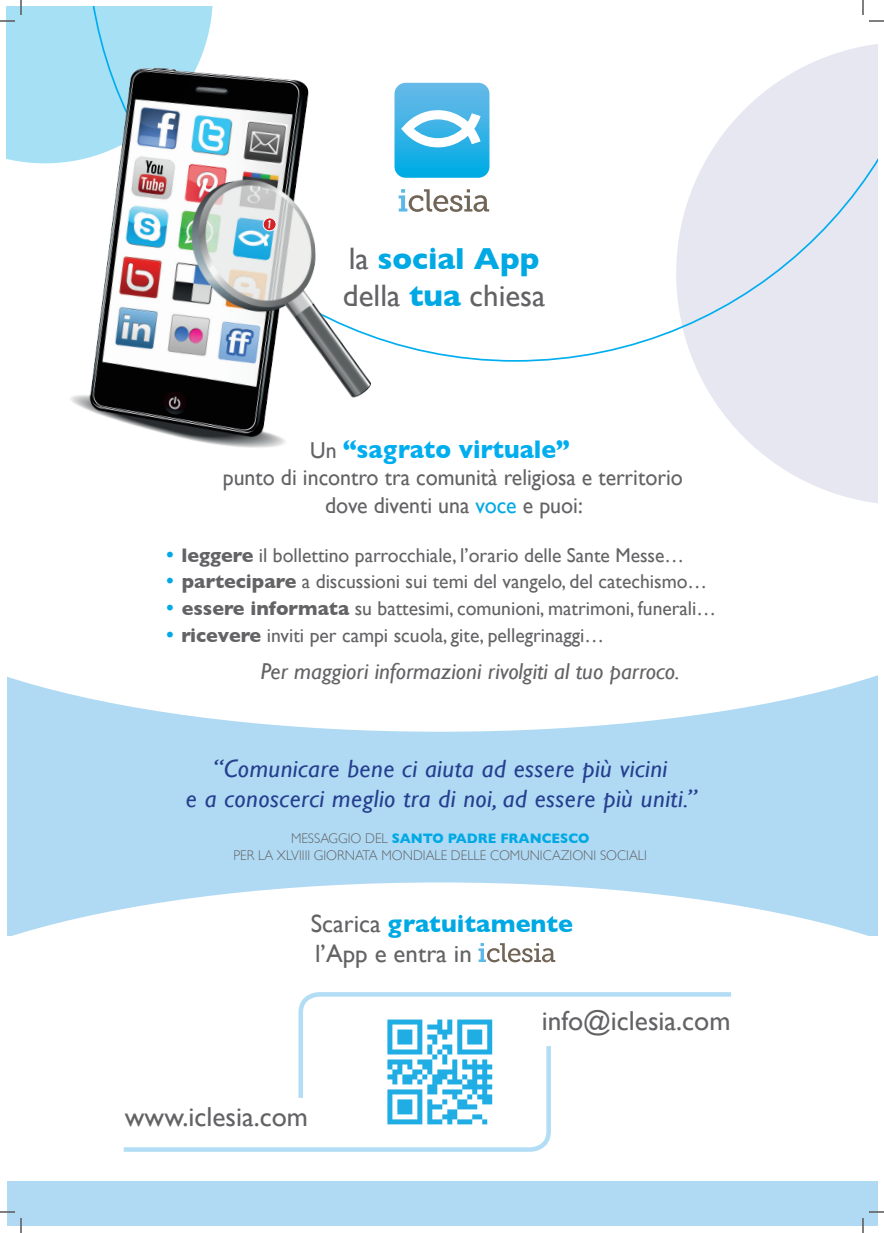
<style>
.page{position:relative;width:884px;height:1233px;background:#fff}
.page>*{position:absolute;margin:0;border:0;box-sizing:border-box;transform-origin:0 0}
.t1{font:31px/37.2px "Gill Sans";color:#636366}
.t2{font:27.4px "Gill Sans";color:#636366}
.t3{font:700 26px "Gill Sans";color:#00aeef;scale:.95 1}
.t4{font:italic 25px/30px "Gill Sans";letter-spacing:.02em;color:#253f8e;text-align:center}
.t5{font:25px/30px "Gill Sans";color:#636366}
.t6{font:23px/27.6px "Gill Sans";color:#636366;text-align:center;scale:.95 1}
.t7{font:italic 23px "Gill Sans";color:#636366}
.t8{font:20px "Gill Sans";color:#636366}
.t9{font:300 14px/16.8px "Gill Sans";color:#636366;text-align:center;scale:.95 1}
.s1{font-weight:700;color:#00a9e4}
.s2{font-weight:400;font-size:23px;color:#636366}
.s3{color:#00a9e4}
.s4{font-family:"Zurich BT";font-weight:700;color:#00a9e4}
.s5{font-weight:700}
</style>
<div class="page">
<div style="left:7px;top:657px;width:870px;height:278px;background:#b0daf4"></div>
<svg style="left:7px;top:657px;width:870px;height:74px;fill:#fff"></svg>
<svg style="left:7px;top:882px;width:870px;height:81px;fill:#fff"></svg>
<svg style="left:123px;top:1098px;width:428px;height:54px"></svg>
<svg style="left:298px;top:992px;width:433px;height:106px"></svg>
<div style="left:7px;top:1181px;width:870px;height:45px;background:#b0daf4"></div>
<svg style="left:694px;top:362px;width:183px;height:141px;fill:#e7e7f1"></svg>
<svg style="left:406px;top:44px;width:471px;height:318px"></svg>
<svg style="left:406px;top:189px;width:83px;height:23px"></svg>
<svg style="left:406px;top:83px;width:83px;height:95px"></svg>
<svg style="left:478px;top:943px;width:77px;height:19px"></svg>
<img style="left:49px;top:73px;width:357px;height:375px">
<svg style="left:0;top:1211px;width:15px;height:1px"></svg>
<svg style="left:869px;top:1211px;width:15px;height:1px"></svg>
<svg style="left:0;top:0;width:213px;height:163px"></svg>
<svg style="left:20px;top:1218px;width:2px;height:15px"></svg>
<svg style="left:862px;top:0;width:22px;height:22px"></svg>
<svg style="left:862px;top:1218px;width:2px;height:15px"></svg>
<svg style="left:262px;top:216px;width:16px;height:16px"></svg>
<h1 class="t1" style="left:343px;top:240px;width:204px">la <span class="s1">social App </span>della <span class="s1">tua</span> chiesa</h1>
<h3 class="t3" style="left:310px;top:433px;width:275px"><span class="s2">Un</span> “sagrato virtuale”</h3>
<p class="t6" style="left:223px;top:463px;width:486px">punto di incontro tra comunità religiosa e territorio dove diventi una <span class="s3">voce</span> e puoi:</p>
<p class="t8" style="left:164px;top:543px;width:522px"><span class="s4">•</span> <span class="s5">leggere</span> il bollettino parrocchiale, l’orario delle Sante Messe…</p>
<p class="t8" style="left:164px;top:570px;width:545px"><span class="s4">•</span> <span class="s5">partecipare</span> a discussioni sui temi del vangelo, del catechismo…</p>
<p class="t8" style="left:164px;top:596px;width:554px"><span class="s4">•</span> <span class="s5">essere informata</span> su battesimi, comunioni, matrimoni, funerali…</p>
<p class="t8" style="left:164px;top:623px;width:441px"><span class="s4">•</span> <span class="s5">ricevere</span> inviti per campi scuola, gite, pellegrinaggi…</p>
<p class="t7" style="left:261px;top:658px;width:420px">Per maggiori informazioni rivolgiti al tuo parroco.</p>
<p class="t4" style="left:186px;top:754px;width:513px">“Comunicare bene ci aiuta ad essere più vicini<br>e a conoscerci meglio tra di noi, ad essere più uniti.”</p>
<p class="t9" style="left:233px;top:830px;width:437px">MESSAGGIO DEL <span class="s1">SANTO PADRE FRANCESCO<br></span>PER LA XLVIIII GIORNATA MONDIALE DELLE COMUNICAZIONI SOCIALI</p>
<p class="t5" style="left:311px;top:908px;width:264px">Scarica <span class="s1">gratuitamente </span>l’App e entra in</p>
<h2 class="t2" style="left:125px;top:1100px;width:185px">www.iclesia.com</h2>
<h2 class="t2" style="left:542px;top:1004px;width:190px">info@iclesia.com</h2>
</div>
